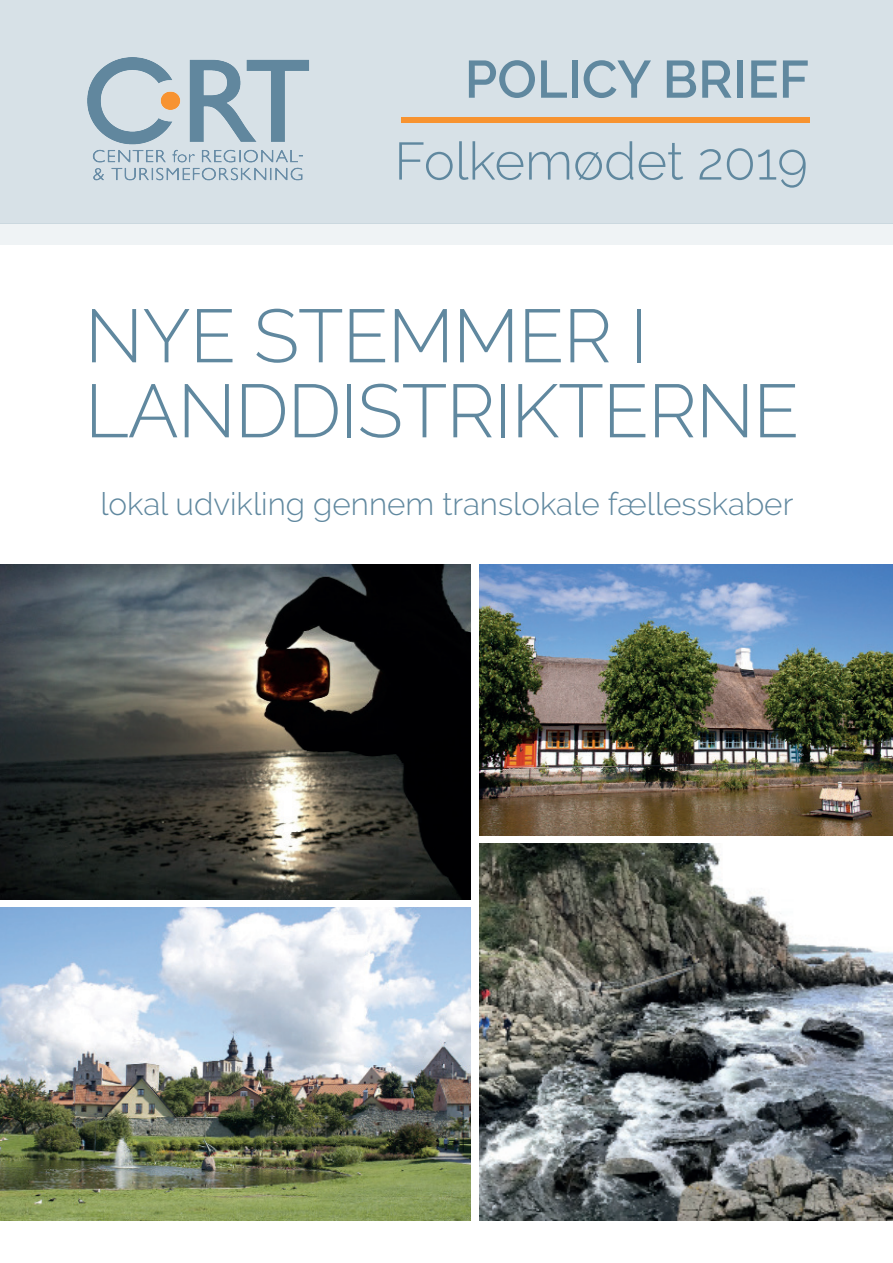
<style>
.page{position:relative;width:893px;height:1263px;background:#fff}
.page>*{position:absolute;margin:0;border:0;box-sizing:border-box;transform-origin:0 0}
.t1{font:300 75px/75px "Raleway";letter-spacing:-.01em;color:#60889f}
.t2{font:300 52.5px "Raleway";color:#60889f}
.t3{font:600 52.5px "Raleway";color:#60889f}
.t4{font:300 31.5px "Raleway";color:#60889f}
</style>
<div class="page">
<div style="left:0;top:0;width:893px;height:223px;background:#d7e1e7"></div>
<img style="left:87px;top:57px;width:222px;height:124px">
<div style="left:0;top:223px;width:893px;height:21px;background:#eff3f5"></div>
<div style="left:402px;top:117px;width:408px;height:6px;background:#f79330"></div>
<img style="left:479px;top:564px;width:414px;height:271px">
<img style="left:0;top:564px;width:471px;height:335px">
<img style="left:0;top:907px;width:471px;height:313px">
<img style="left:479px;top:843px;width:414px;height:377px">
<h2 class="t3" style="left:465px;top:49px;width:346px">POLICY BRIEF</h2>
<h2 class="t2" style="left:394px;top:130px;width:415px">Folkemødet 2019</h2>
<h1 class="t1" style="left:85px;top:298px;width:716px">NYE STEMMER I<br>LANDDISTRIKTERNE</h1>
<p class="t4" style="left:100px;top:485px;width:695px">lokal udvikling gennem translokale fællesskaber</p>
</div>
